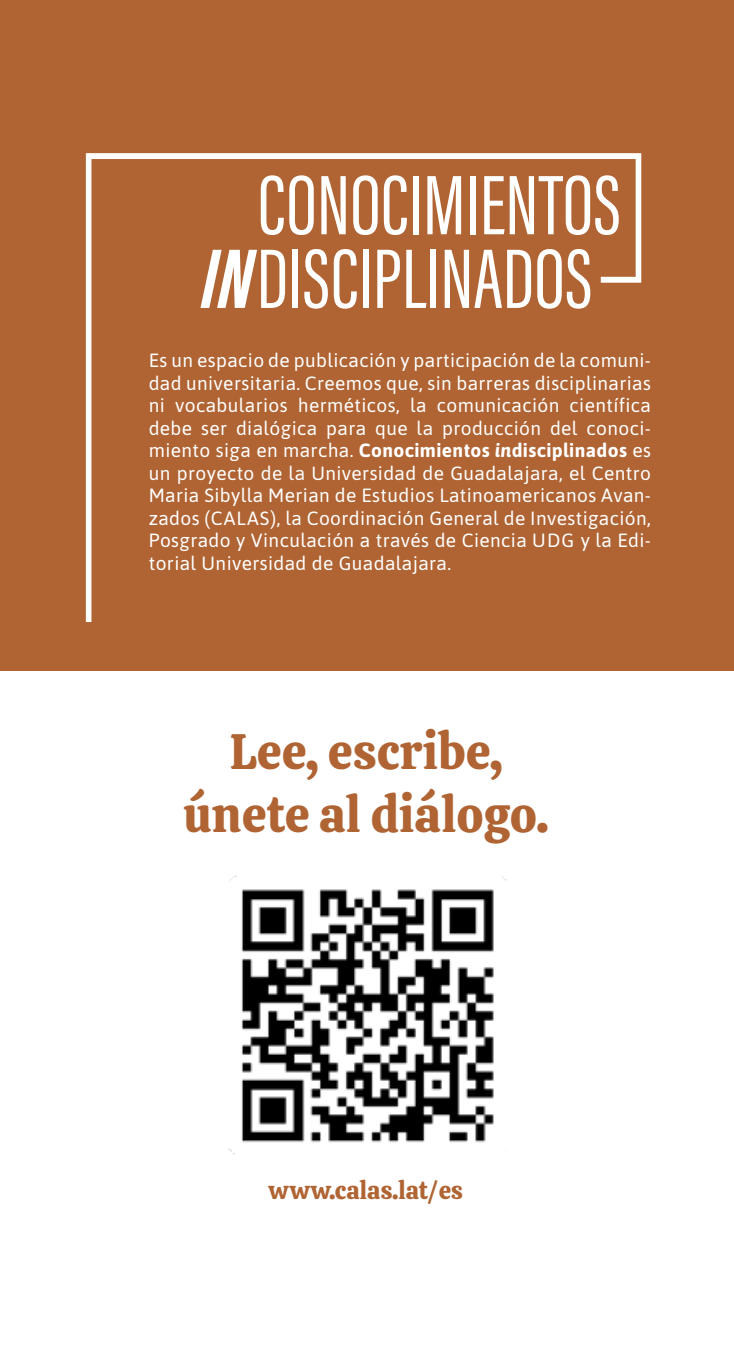
<style>
.page{position:relative;width:734px;height:1372px;background:#fff}
.page>*{position:absolute;margin:0;border:0;box-sizing:border-box;transform-origin:0 0}
.t1{font:49.5px/63px "Calistoga";color:#b06433;text-align:center}
.t2{font:24.75px "Calistoga";color:#b06433}
.t3{font:19.12px/22.5px "Asap";letter-spacing:.02em;color:#fff;text-align:justify}
.s1{font-weight:700}
.s2{font-weight:700;font-style:italic}
</style>
<div class="page">
<div style="left:0;top:0;width:733px;height:670px;background:#b06433"></div>
<svg style="left:86px;top:153px;width:555px;height:469px"></svg>
<img style="left:229px;top:875px;width:278px;height:279px">
<p class="t3" style="left:149px;top:348px;width:503px">Es un espacio de publicación y participación de la comuni&shy;dad universitaria. Creemos que, sin barreras disciplinarias ni vocabularios herméticos, la comunicación científica debe ser dialógica para que la producción del conoci&shy;miento siga en marcha. <span class="s1">Conocimientos</span> <span class="s2">in</span><span class="s1">disciplinados</span> es un proyecto de la Universidad de Guadalajara, el Centro Maria Sibylla Merian de Estudios Latinoamericanos Avan&shy;zados (CALAS), la Coordinación General de Investigación, Posgrado y Vinculación a través de Ciencia UDG y la Edi&shy;torial Universidad de Guadalajara.</p>
<h1 class="t1" style="left:183px;top:715px;width:367px">Lee, escribe, únete al diálogo.</h1>
<p class="t2" style="left:269px;top:1166px;width:195px">www.calas.lat/es</p>
</div>
